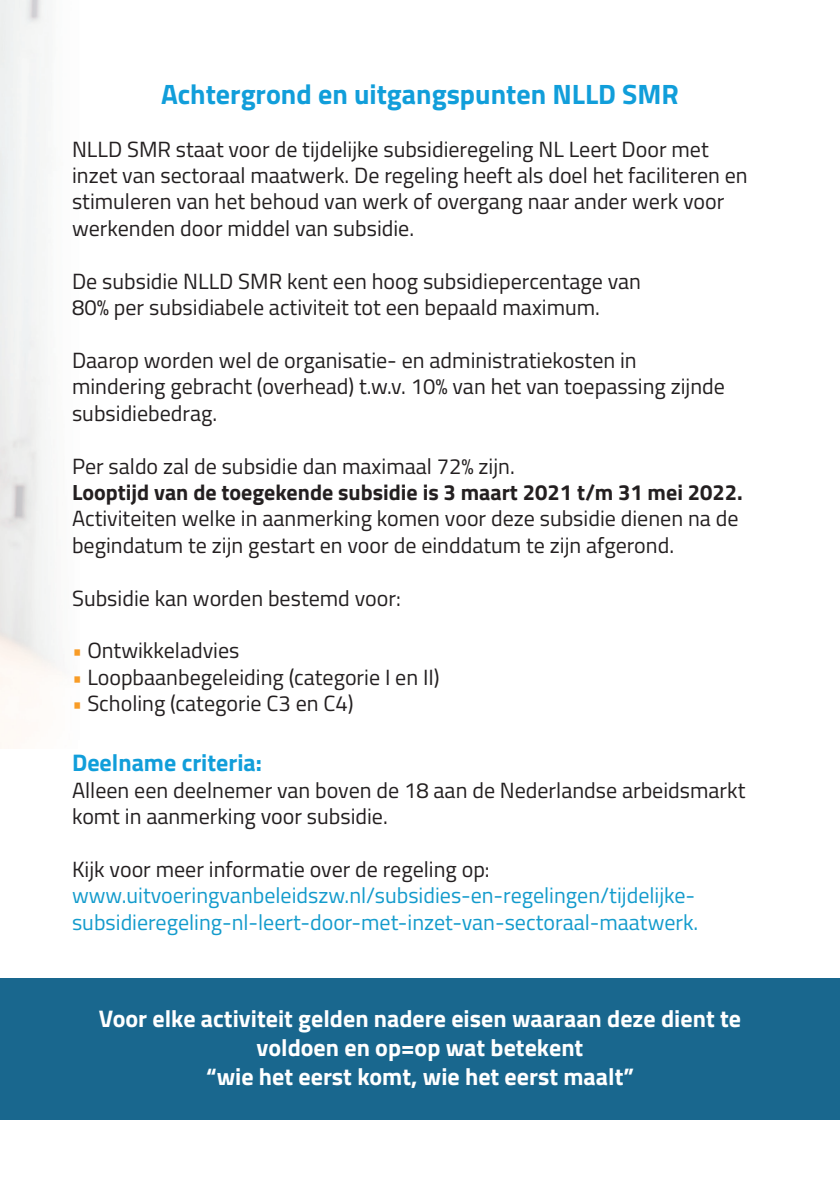
<style>
.page{position:relative;width:840px;height:1191px;background:#fff}
.page>*{position:absolute;margin:0;border:0;box-sizing:border-box;transform-origin:0 0}
.t1{font:700 28px "Titillium Web";color:#119eda}
.t2{font:700 24px/28.8px "Titillium Web";color:#fff;text-align:center}
.t3{font:700 24px "Titillium Web";color:#119eda}
.t4{font:22px/26.4px "Titillium Web";color:#231f20}
.t5{font:22px/26.4px "Titillium Web";color:#139bcc}
.t6{font:700 22px "Titillium Web";color:#231f20}
.s1{color:#f89c27}
</style>
<div class="page">
<div style="left:0;top:978px;width:839px;height:141px;background:#19678e"></div>
<p class="t1" style="left:161px;top:73px;width:519px">Achtergrond en uitgangspunten NLLD SMR</p>
<p class="t4" style="left:72px;top:135px;width:676px">NLLD SMR staat voor de tijdelijke subsidieregeling NL Leert Door met inzet van sectoraal maatwerk. De regeling heeft als doel het faciliteren en stimuleren van het behoud van werk of overgang naar ander werk voor werkenden door middel van subsidie.</p>
<p class="t4" style="left:72px;top:267px;width:570px">De subsidie NLLD SMR kent een hoog subsidiepercentage van<br>80% per subsidiabele activiteit tot een bepaald maximum.</p>
<p class="t4" style="left:72px;top:346px;width:654px">Daarop worden wel de organisatie- en administratiekosten in mindering gebracht (overhead) t.w.v. 10% van het van toepassing zijnde subsidiebedrag.</p>
<p class="t4" style="left:72px;top:451px;width:444px">Per saldo zal de subsidie dan maximaal 72% zijn.</p>
<p class="t6" style="left:72px;top:475px;width:672px">Looptijd van de toegekende subsidie is 3 maart 2021 t/m 31 mei 2022.</p>
<p class="t4" style="left:72px;top:504px;width:667px">Activiteiten welke in aanmerking komen voor deze subsidie dienen na de begindatum te zijn gestart en voor de einddatum te zijn afgerond.</p>
<p class="t4" style="left:72px;top:583px;width:330px">Subsidie kan worden bestemd voor:</p>
<p class="t4" style="left:72px;top:636px;width:169px"><span class="s1">•</span> Ontwikkeladvies</p>
<p class="t4" style="left:72px;top:663px;width:369px"><span class="s1">•</span> Loopbaanbegeleiding (categorie I en II)</p>
<p class="t4" style="left:72px;top:689px;width:283px"><span class="s1">•</span> Scholing (categorie C3 en C4)</p>
<p class="t3" style="left:72px;top:744px;width:191px">Deelname criteria:</p>
<p class="t4" style="left:72px;top:775px;width:674px">Alleen een deelnemer van boven de 18 aan de Nederlandse arbeidsmarkt komt in aanmerking voor subsidie.</p>
<p class="t4" style="left:72px;top:855px;width:419px">Kijk voor meer informatie over de regeling op:</p>
<p class="t5" style="left:72px;top:881px;width:627px">www.uitvoeringvanbeleidszw.nl/subsidies-en-regelingen/tijdelijke&shy;subsidieregeling-nl-leert-door-met-inzet-van-sectoraal-maatwerk.</p>
<p class="t2" style="left:99px;top:1003px;width:643px">Voor elke activiteit gelden nadere eisen waaraan deze dient te voldoen en op=op wat betekent<br>“wie het eerst komt, wie het eerst maalt”</p>
</div>
